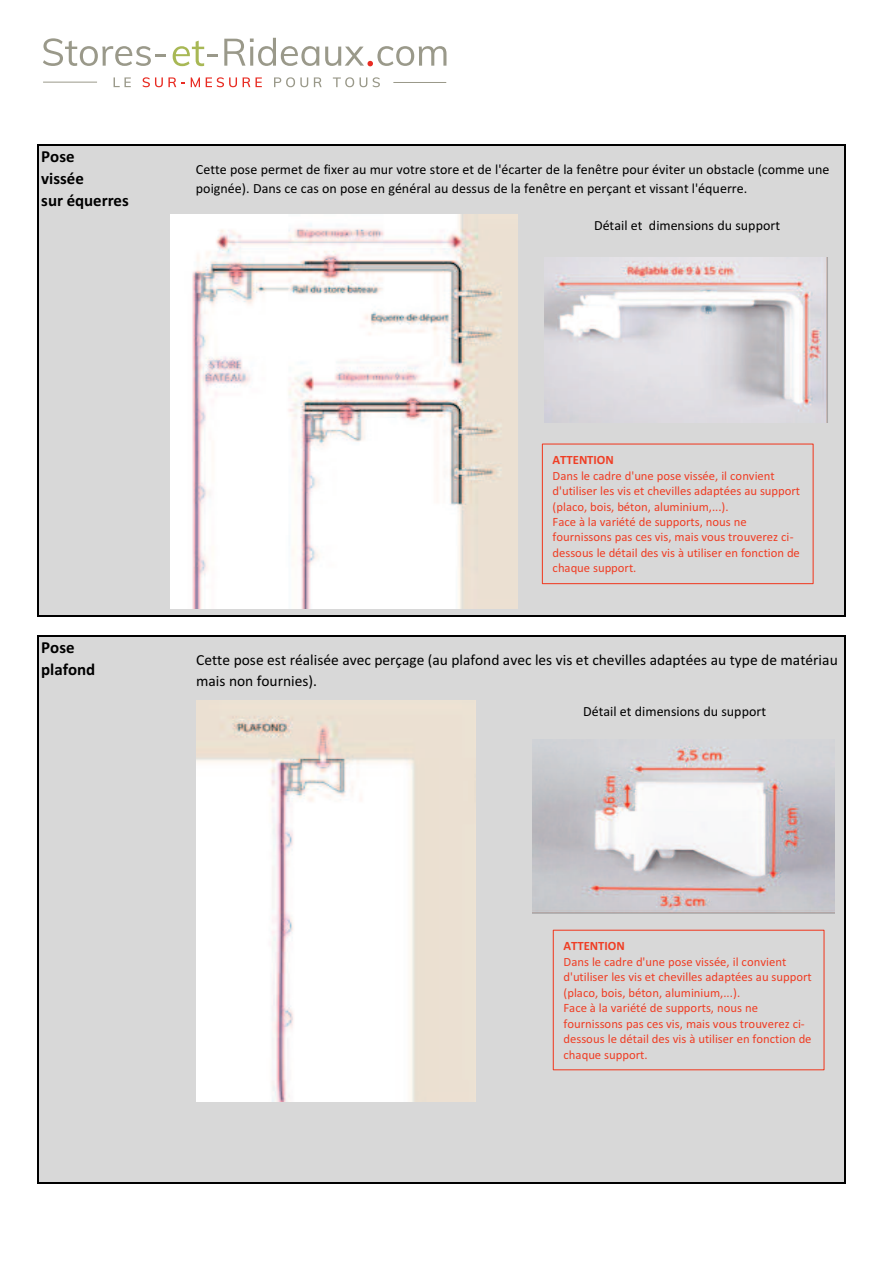
<style>
.page{position:relative;width:893px;height:1263px;background:#fff}
.page>*{position:absolute;margin:0;border:0;box-sizing:border-box;transform-origin:0 0}
.t1{font:700 16.95px/21.9px "Calibri";color:#000}
.t2{font:15.45px/20.5px "Calibri";color:#000}
.t3{font:14.1px/18.3px "Calibri";color:#000}
.t4{font:12.75px/15.5px "Calibri";color:#ef3e25}
.t5{font:700 12.75px "Calibri";color:#ef3e25}
.t6{font:12.6px "Calibri";color:#ef3e25}
</style>
<div class="page">
<div style="left:39px;top:146px;width:806px;height:470px;background:#d8d8d8"></div>
<div style="left:39px;top:636px;width:806px;height:547px;background:#d8d8d8"></div>
<hr style="left:38px;top:144px;width:1px;height:472px;background:#000">
<hr style="left:844px;top:146px;width:2px;height:470px;background:#000">
<hr style="left:38px;top:636px;width:1px;height:548px;background:#000">
<hr style="left:844px;top:637px;width:2px;height:547px;background:#000">
<hr style="left:39px;top:144px;width:807px;height:2px;background:#000">
<hr style="left:39px;top:615px;width:807px;height:1px;background:#000">
<hr style="left:39px;top:636px;width:807px;height:1px;background:#000">
<hr style="left:39px;top:1182px;width:807px;height:2px;background:#000">
<div style="left:542px;top:443px;width:272px;height:141px;border:1px solid #ef3e25"></div>
<div style="left:553px;top:930px;width:271px;height:140px;border:1px solid #ef3e25"></div>
<img style="left:197px;top:700px;width:278px;height:401px">
<img style="left:170px;top:214px;width:347px;height:394px">
<img style="left:545px;top:257px;width:283px;height:166px">
<img style="left:533px;top:741px;width:301px;height:173px">
<hr style="left:43px;top:82px;width:54px;height:1px;background:#9a998a">
<hr style="left:393px;top:82px;width:53px;height:1px;background:#9a998a">
<svg style="left:43px;top:38px;width:123px;height:28px"></svg>
<svg style="left:173px;top:41px;width:45px;height:25px"></svg>
<svg style="left:224px;top:38px;width:95px;height:28px"></svg>
<svg style="left:325px;top:46px;width:121px;height:20px"></svg>
<svg style="left:114px;top:77px;width:17px;height:10px"></svg>
<svg style="left:142px;top:77px;width:43px;height:10px"></svg>
<svg style="left:191px;top:77px;width:9px;height:10px"></svg>
<svg style="left:206px;top:77px;width:31px;height:10px"></svg>
<svg style="left:243px;top:77px;width:19px;height:10px"></svg>
<svg style="left:274px;top:77px;width:34px;height:10px"></svg>
<svg style="left:314px;top:77px;width:8px;height:10px"></svg>
<svg style="left:333px;top:77px;width:47px;height:10px"></svg>
<h1 class="t1" style="left:41px;top:145px;width:89px">Pose<br>vissée<br>sur équerres</h1>
<p class="t3" style="left:196px;top:160px;width:635px">Cette pose permet de fixer au mur votre store et de l'écarter de la fenêtre pour éviter un obstacle (comme une poignée). Dans ce cas on pose en général au dessus de la fenêtre en perçant et vissant l'équerre.</p>
<p class="t3" style="left:594px;top:216px;width:188px">Détail et dimensions du support</p>
<h1 class="t1" style="left:41px;top:636px;width:56px">Pose plafond</h1>
<p class="t5" style="left:553px;top:451px;width:63px">ATTENTION</p>
<p class="t6" style="left:553px;top:467px;width:224px">Dans le cadre d'une pose vissée, il convient</p>
<p class="t4" style="left:553px;top:483px;width:249px">d'utiliser les vis et chevilles adaptées au support</p>
<p class="t6" style="left:553px;top:498px;width:178px">(placo, bois, béton, aluminium,...).</p>
<p class="t4" style="left:553px;top:514px;width:242px">Face à la variété de supports, nous ne fournissons pas ces vis, mais vous trouverez ci-</p>
<p class="t6" style="left:553px;top:544px;width:249px">dessous le détail des vis à utiliser en fonction de</p>
<p class="t4" style="left:553px;top:560px;width:85px">chaque support.</p>
<p class="t2" style="left:196px;top:649px;width:643px">Cette pose est réalisée avec perçage (au plafond avec les vis et chevilles adaptées au type de matériau mais non fournies).</p>
<p class="t3" style="left:583px;top:702px;width:185px">Détail et dimensions du support</p>
<p class="t5" style="left:563px;top:937px;width:63px">ATTENTION</p>
<p class="t6" style="left:563px;top:953px;width:224px">Dans le cadre d'une pose vissée, il convient</p>
<p class="t4" style="left:563px;top:969px;width:250px">d'utiliser les vis et chevilles adaptées au support</p>
<p class="t6" style="left:563px;top:984px;width:178px">(placo, bois, béton, aluminium,...).</p>
<p class="t4" style="left:563px;top:1000px;width:243px">Face à la variété de supports, nous ne fournissons pas ces vis, mais vous trouverez ci-</p>
<p class="t6" style="left:563px;top:1030px;width:250px">dessous le détail des vis à utiliser en fonction de</p>
<p class="t4" style="left:563px;top:1046px;width:86px">chaque support.</p>
</div>
